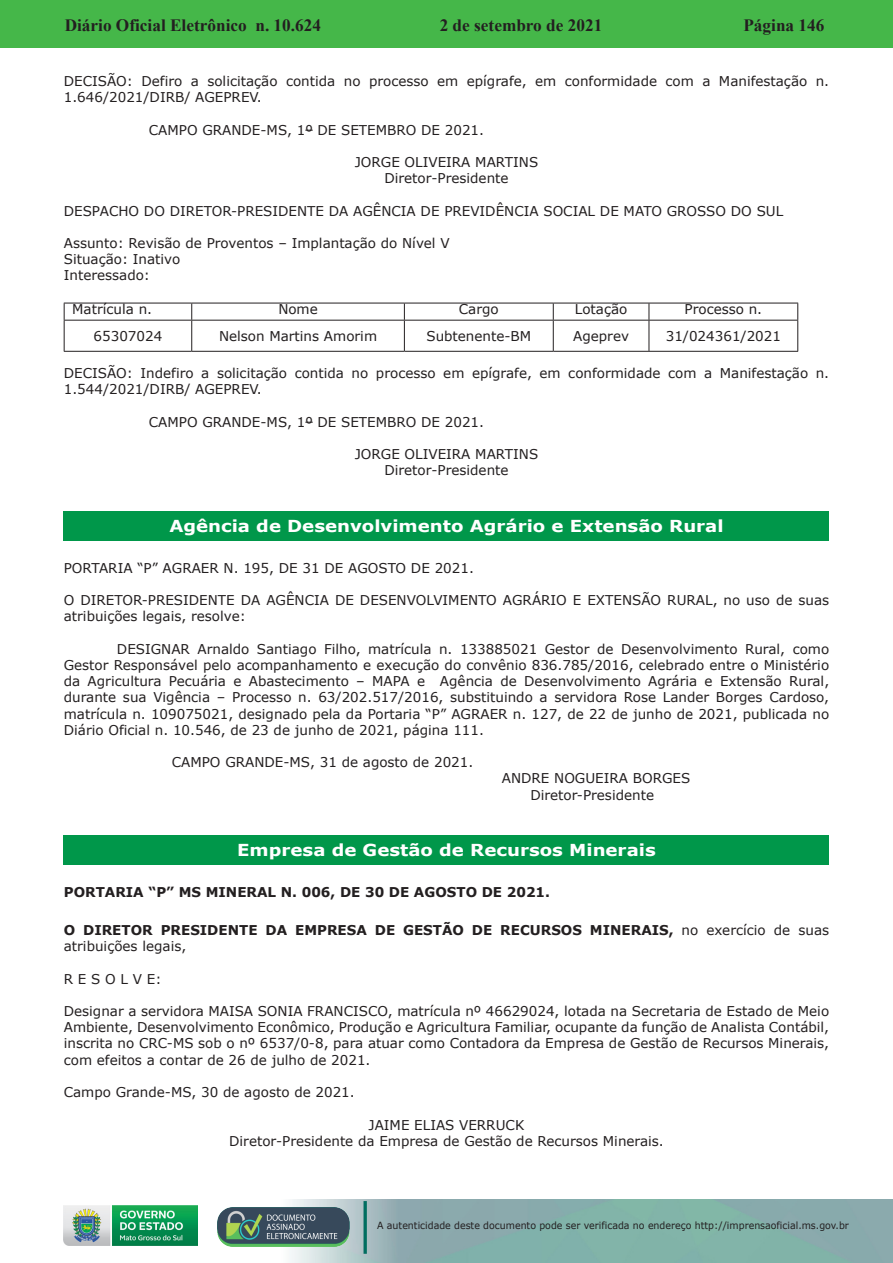
<style>
.page{position:relative;width:893px;height:1263px;background:#fff}
.page>*{position:absolute;margin:0;border:0;box-sizing:border-box;transform-origin:0 0}
.t1{font:700 17.25px "Times New Roman";color:#231f20}
.Atos_Pessoal_Executi{font:700 16.5px "Verdana";color:#fff;scale:1.1 1}
.Recuo_de_corpo_de_te{font:13.5px/16.2px "Verdana";color:#231f20}
.Título_1{font:700 13.5px/16.2px "Verdana";color:#231f20}
.t2{font:9.9px "Verdana";color:#231f20;scale:.95 1}
.s1{font-weight:400}
</style>
<div class="page">
<div style="left:0;top:0;width:893px;height:48px;background:#45b749"></div>
<img style="left:63px;top:1199px;width:830px;height:64px">
<img style="left:364px;top:1202px;width:2px;height:51px">
<img style="left:218px;top:1207px;width:132px;height:39px">
<img style="left:64px;top:1205px;width:134px;height:41px">
<hr style="left:64px;top:303px;width:128px;height:1px;background:#231f20">
<svg style="left:64px;top:303px;width:1px;height:17px"></svg>
<hr style="left:192px;top:303px;width:212px;height:1px;background:#231f20">
<svg style="left:191px;top:303px;width:1px;height:17px"></svg>
<hr style="left:404px;top:303px;width:149px;height:1px;background:#231f20">
<svg style="left:404px;top:303px;width:1px;height:17px"></svg>
<hr style="left:553px;top:303px;width:96px;height:1px;background:#231f20">
<svg style="left:553px;top:303px;width:1px;height:17px"></svg>
<hr style="left:649px;top:303px;width:149px;height:1px;background:#231f20">
<svg style="left:649px;top:303px;width:1px;height:17px"></svg>
<svg style="left:797px;top:303px;width:1px;height:17px"></svg>
<hr style="left:64px;top:320px;width:128px;height:1px;background:#231f20">
<hr style="left:64px;top:321px;width:1px;height:30px;background:#231f20">
<hr style="left:192px;top:320px;width:212px;height:1px;background:#231f20">
<hr style="left:191px;top:321px;width:1px;height:30px;background:#231f20">
<hr style="left:404px;top:320px;width:149px;height:1px;background:#231f20">
<hr style="left:404px;top:321px;width:1px;height:30px;background:#231f20">
<hr style="left:553px;top:320px;width:96px;height:1px;background:#231f20">
<hr style="left:553px;top:321px;width:1px;height:30px;background:#231f20">
<hr style="left:649px;top:320px;width:149px;height:1px;background:#231f20">
<hr style="left:649px;top:321px;width:1px;height:30px;background:#231f20">
<hr style="left:797px;top:321px;width:1px;height:30px;background:#231f20">
<hr style="left:64px;top:351px;width:128px;height:1px;background:#231f20">
<hr style="left:192px;top:351px;width:212px;height:1px;background:#231f20">
<hr style="left:404px;top:351px;width:149px;height:1px;background:#231f20">
<hr style="left:553px;top:351px;width:96px;height:1px;background:#231f20">
<hr style="left:649px;top:351px;width:149px;height:1px;background:#231f20">
<div style="left:64px;top:511px;width:765px;height:29px;background:#00974a"></div>
<div style="left:64px;top:835px;width:765px;height:30px;background:#00974a"></div>
<p class="t1" style="left:65px;top:13px;width:258px">Diário Oficial Eletrônico n. 10.624</p>
<p class="t1" style="left:440px;top:13px;width:164px">2 de setembro de 2021</p>
<p class="t1" style="left:743px;top:13px;width:82px">Página 146</p>
<p class="Recuo_de_corpo_de_te" style="left:64px;top:73px;width:767px">DECISÃO: Defiro a solicitação contida no processo em epígrafe, em conformidade com a Manifestação n.<br>1.646/2021/DIRB/ AGEPREV.</p>
<p class="Recuo_de_corpo_de_te" style="left:149px;top:122px;width:337px">CAMPO GRANDE-MS, 1º DE SETEMBRO DE 2021.</p>
<p class="Recuo_de_corpo_de_te" style="left:355px;top:154px;width:185px">JORGE OLIVEIRA MARTINS</p>
<p class="Recuo_de_corpo_de_te" style="left:384px;top:170px;width:126px">Diretor-Presidente</p>
<p class="Recuo_de_corpo_de_te" style="left:64px;top:203px;width:721px">DESPACHO DO DIRETOR-PRESIDENTE DA AGÊNCIA DE PREVIDÊNCIA SOCIAL DE MATO GROSSO DO SUL</p>
<p class="Recuo_de_corpo_de_te" style="left:64px;top:235px;width:387px">Assunto: Revisão de Proventos – Implantação do Nível V</p>
<p class="Recuo_de_corpo_de_te" style="left:64px;top:251px;width:118px">Situação: Inativo</p>
<p class="Recuo_de_corpo_de_te" style="left:64px;top:267px;width:88px">Interessado:</p>
<p class="Recuo_de_corpo_de_te" style="left:72px;top:301px;width:81px">Matrícula n.</p>
<p class="Recuo_de_corpo_de_te" style="left:278px;top:301px;width:41px">Nome</p>
<p class="Recuo_de_corpo_de_te" style="left:459px;top:301px;width:41px">Cargo</p>
<p class="Recuo_de_corpo_de_te" style="left:575px;top:301px;width:54px">Lotação</p>
<p class="Recuo_de_corpo_de_te" style="left:685px;top:301px;width:79px">Processo n.</p>
<p class="Recuo_de_corpo_de_te" style="left:94px;top:328px;width:70px">65307024</p>
<p class="Recuo_de_corpo_de_te" style="left:219px;top:328px;width:160px">Nelson Martins Amorim</p>
<p class="Recuo_de_corpo_de_te" style="left:426px;top:328px;width:106px">Subtenente-BM</p>
<p class="Recuo_de_corpo_de_te" style="left:573px;top:328px;width:57px">Ageprev</p>
<p class="Recuo_de_corpo_de_te" style="left:666px;top:328px;width:117px">31/024361/2021</p>
<p class="Recuo_de_corpo_de_te" style="left:64px;top:365px;width:767px">DECISÃO: Indefiro a solicitação contida no processo em epígrafe, em conformidade com a Manifestação n.<br>1.544/2021/DIRB/ AGEPREV.</p>
<p class="Recuo_de_corpo_de_te" style="left:149px;top:413px;width:337px">CAMPO GRANDE-MS, 1º DE SETEMBRO DE 2021.</p>
<p class="Recuo_de_corpo_de_te" style="left:355px;top:446px;width:185px">JORGE OLIVEIRA MARTINS</p>
<p class="Recuo_de_corpo_de_te" style="left:384px;top:462px;width:126px">Diretor-Presidente</p>
<p class="Atos_Pessoal_Executi" style="left:169px;top:514px;width:505px">Agência de Desenvolvimento Agrário e Extensão Rural</p>
<p class="Recuo_de_corpo_de_te" style="left:64px;top:560px;width:412px">PORTARIA “P” AGRAER N. 195, DE 31 DE AGOSTO DE 2021.</p>
<p class="Recuo_de_corpo_de_te" style="left:64px;top:592px;width:767px">O DIRETOR-PRESIDENTE DA AGÊNCIA DE DESENVOLVIMENTO AGRÁRIO E EXTENSÃO RURAL, no uso de suas atribuições legais, resolve:</p>
<p class="Recuo_de_corpo_de_te" style="left:64px;top:641px;width:767px;text-align:justify;text-indent:53px">DESIGNAR Arnaldo Santiago Filho, matrícula n. 133885021 Gestor de Desenvolvimento Rural, como Gestor Responsável pelo acompanhamento e execução do convênio 836.785/2016, celebrado entre o Ministério da Agricultura Pecuária e Abastecimento – MAPA e Agência de Desenvolvimento Agrária e Extensão Rural, durante sua Vigência – Processo n. 63/202.517/2016, substituindo a servidora Rose Lander Borges Cardoso, matrícula n. 109075021, designado pela da Portaria “P” AGRAER n. 127, de 22 de junho de 2021, publicada no Diário Oficial n. 10.546, de 23 de junho de 2021, página 111.</p>
<p class="Recuo_de_corpo_de_te" style="left:172px;top:754px;width:303px">CAMPO GRANDE-MS, 31 de agosto de 2021.</p>
<p class="Recuo_de_corpo_de_te" style="left:502px;top:770px;width:190px">ANDRE NOGUEIRA BORGES</p>
<p class="Recuo_de_corpo_de_te" style="left:530px;top:786px;width:125px">Diretor-Presidente</p>
<p class="Atos_Pessoal_Executi" style="left:237px;top:838px;width:382px">Empresa de Gestão de Recursos Minerais</p>
<p class="Título_1" style="left:64px;top:884px;width:488px">PORTARIA “P” MS MINERAL N. 006, DE 30 DE AGOSTO DE 2021.</p>
<p class="Título_1" style="left:64px;top:922px;width:767px">O DIRETOR PRESIDENTE DA EMPRESA DE GESTÃO DE RECURSOS MINERAIS, <span class="s1">no exercício de suas atribuições legais,</span></p>
<p class="Recuo_de_corpo_de_te" style="left:64px;top:970px;width:99px">R E S O L V E:</p>
<p class="Recuo_de_corpo_de_te" style="left:64px;top:1003px;width:767px;text-align:justify">Designar a servidora MAISA SONIA FRANCISCO, matrícula nº 46629024, lotada na Secretaria de Estado de Meio Ambiente, Desenvolvimento Econômico, Produção e Agricultura Familiar, ocupante da função de Analista Contábil, inscrita no CRC-MS sob o nº 6537/0-8, para atuar como Contadora da Empresa de Gestão de Recursos Minerais, com efeitos a contar de 26 de julho de 2021.</p>
<p class="Recuo_de_corpo_de_te" style="left:64px;top:1084px;width:292px">Campo Grande-MS, 30 de agosto de 2021.</p>
<p class="Recuo_de_corpo_de_te" style="left:369px;top:1116px;width:157px">JAIME ELIAS VERRUCK</p>
<p class="Recuo_de_corpo_de_te" style="left:229px;top:1132px;width:436px">Diretor-Presidente da Empresa de Gestão de Recursos Minerais.</p>
<p class="t2" style="left:377px;top:1219px;width:498px">A autenticidade deste documento pode ser verificada no endereço http://imprensaoficial.ms.gov.br</p>
</div>
